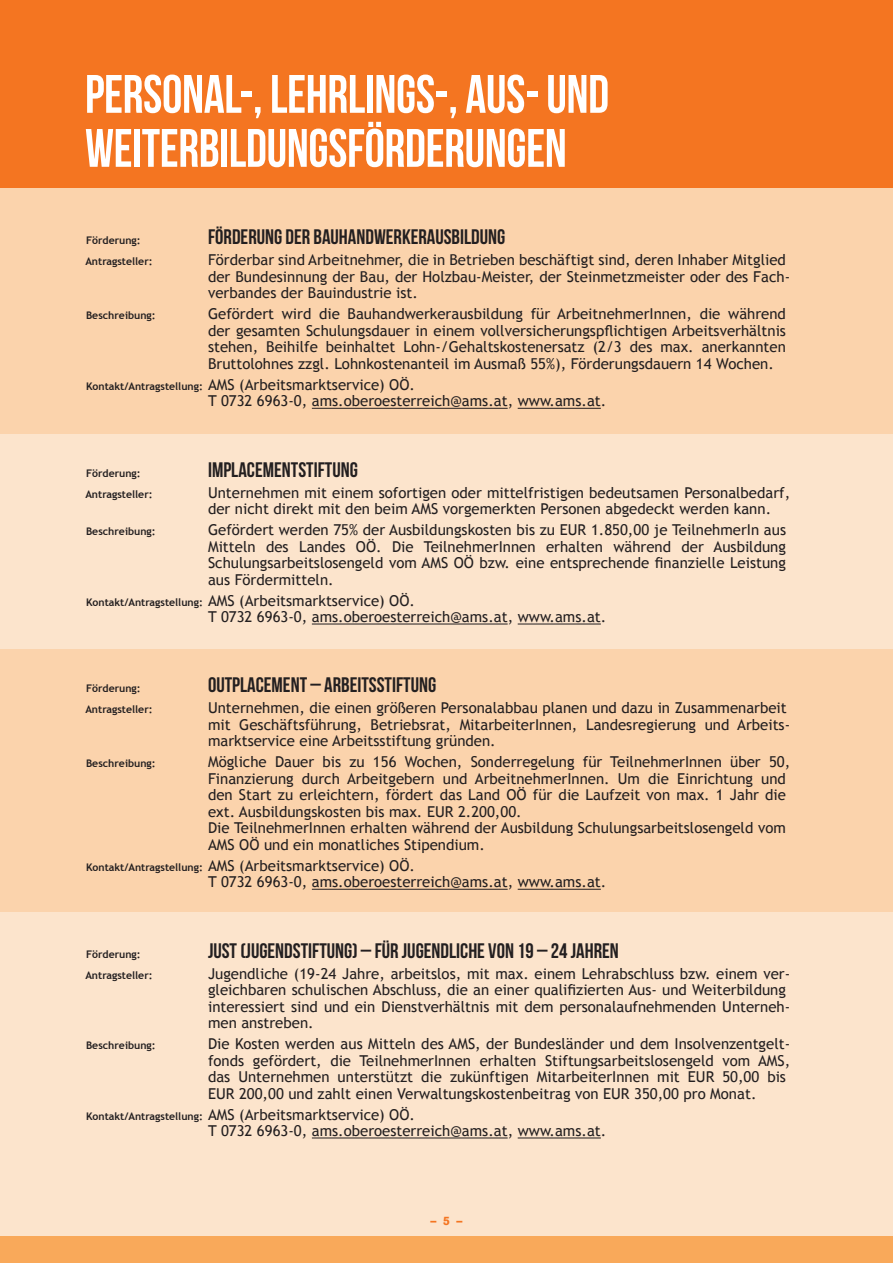
<style>
.page{position:relative;width:893px;height:1263px;background:#f9a95a}
.page>*{position:absolute;margin:0;border:0;box-sizing:border-box;transform-origin:0 0}
.t1{font:54px "Bebas Neue";letter-spacing:-.005em;color:#fff;scale:.95 1}
.t2{font:21px "Bebas Neue";color:#231f20}
.t3{font:15px "Trebuchet MS";color:#231f20}
.t4{font:900 12px "Akzidenz Grotesk";color:#f47521}
.t5{font:700 10.5px "Trebuchet MS";color:#231f20}
.s1{font-weight:700;font-size:10.5px}
</style>
<div class="page">
<div style="left:0;top:187px;width:893px;height:1049px;background:#fbd3ac"></div>
<div style="left:0;top:434px;width:893px;height:214px;background:#fce4cc"></div>
<div style="left:0;top:912px;width:893px;height:324px;background:#fce4cc"></div>
<hr style="left:312px;top:408px;width:196px;height:1px;background:#231f20">
<hr style="left:518px;top:408px;width:83px;height:1px;background:#231f20">
<hr style="left:312px;top:623px;width:196px;height:1px;background:#231f20">
<hr style="left:518px;top:623px;width:83px;height:1px;background:#231f20">
<hr style="left:312px;top:889px;width:196px;height:1px;background:#231f20">
<hr style="left:518px;top:889px;width:83px;height:1px;background:#231f20">
<hr style="left:312px;top:1137px;width:196px;height:1px;background:#231f20">
<hr style="left:518px;top:1137px;width:83px;height:1px;background:#231f20">
<hr style="left:892px;top:0;width:1px;height:591px;background:#f47521">
<div style="left:0;top:0;width:893px;height:187px;background:#f47521"></div>
<p class="t1" style="left:85px;top:65px;width:553px">PERSONAL-, LEHRLINGS-, AUS- UND</p>
<p class="t1" style="left:85px;top:119px;width:509px">WEITERBILDUNGSFÖRDERUNGEN</p>
<p class="t5" style="left:86px;top:234px;width:56px">Förderung:</p>
<p class="t2" style="left:208px;top:226px;width:299px">FÖRDERUNG DER BAUHANDWERKERAUSBILDUNG</p>
<p class="t5" style="left:85px;top:255px;width:69px">Antragsteller:</p>
<p class="t3" style="left:208px;top:251px;width:579px">Förderbar sind Arbeitnehmer, die in Betrieben beschäftigt sind, deren Inhaber Mitglied</p>
<p class="t3" style="left:208px;top:268px;width:584px">der Bundesinnung der Bau, der Holzbau-Meister, der Steinmetzmeister oder des Fach-</p>
<p class="t3" style="left:208px;top:284px;width:211px">verbandes der Bauindustrie ist.</p>
<p class="t5" style="left:86px;top:309px;width:71px">Beschreibung:</p>
<p class="t3" style="left:208px;top:305px;width:579px">Gefördert wird die Bauhandwerkerausbildung für ArbeitnehmerInnen, die während</p>
<p class="t3" style="left:208px;top:322px;width:579px">der gesamten Schulungsdauer in einem vollversicherungspflichtigen Arbeitsverhältnis</p>
<p class="t3" style="left:208px;top:338px;width:579px">stehen, Beihilfe beinhaltet Lohn-/Gehaltskostenersatz (2/3 des max. anerkannten</p>
<p class="t3" style="left:208px;top:355px;width:567px">Bruttolohnes zzgl. Lohnkostenanteil im Ausmaß 55%), Förderungsdauern 14 Wochen.</p>
<p class="t3" style="left:86px;top:376px;width:330px"><span class="s1">Kontakt/Antragstellung:</span> AMS (Arbeitsmarktservice) OÖ.</p>
<p class="t3" style="left:208px;top:392px;width:400px">T 0732 6963-0, ams.oberoesterreich@ams.at, www.ams.at.</p>
<p class="t5" style="left:86px;top:466px;width:56px">Förderung:</p>
<p class="t2" style="left:208px;top:458px;width:151px">IMPLACEMENTSTIFTUNG</p>
<p class="t5" style="left:85px;top:487px;width:69px">Antragsteller:</p>
<p class="t3" style="left:208px;top:483px;width:584px">Unternehmen mit einem sofortigen oder mittelfristigen bedeutsamen Personalbedarf,</p>
<p class="t3" style="left:208px;top:500px;width:565px">der nicht direkt mit den beim AMS vorgemerkten Personen abgedeckt werden kann.</p>
<p class="t5" style="left:86px;top:525px;width:71px">Beschreibung:</p>
<p class="t3" style="left:208px;top:521px;width:579px">Gefördert werden 75% der Ausbildungskosten bis zu EUR 1.850,00 je TeilnehmerIn aus</p>
<p class="t3" style="left:208px;top:537px;width:579px">Mitteln des Landes OÖ. Die TeilnehmerInnen erhalten während der Ausbildung</p>
<p class="t3" style="left:208px;top:554px;width:579px">Schulungsarbeitslosengeld vom AMS OÖ bzw. eine entsprechende finanzielle Leistung</p>
<p class="t3" style="left:208px;top:570px;width:127px">aus Fördermitteln.</p>
<p class="t3" style="left:86px;top:591px;width:330px"><span class="s1">Kontakt/Antragstellung:</span> AMS (Arbeitsmarktservice) OÖ.</p>
<p class="t3" style="left:208px;top:608px;width:400px">T 0732 6963-0, ams.oberoesterreich@ams.at, www.ams.at.</p>
<p class="t5" style="left:86px;top:682px;width:56px">Förderung:</p>
<p class="t2" style="left:208px;top:673px;width:230px">OUTPLACEMENT – ARBEITSSTIFTUNG</p>
<p class="t5" style="left:85px;top:703px;width:69px">Antragsteller:</p>
<p class="t3" style="left:208px;top:699px;width:580px">Unternehmen, die einen größeren Personalabbau planen und dazu in Zusammenarbeit</p>
<p class="t3" style="left:208px;top:716px;width:584px">mit Geschäftsführung, Betriebsrat, MitarbeiterInnen, Landesregierung und Arbeits-</p>
<p class="t3" style="left:208px;top:732px;width:289px">marktservice eine Arbeitsstiftung gründen.</p>
<p class="t5" style="left:86px;top:757px;width:71px">Beschreibung:</p>
<p class="t3" style="left:208px;top:753px;width:584px">Mögliche Dauer bis zu 156 Wochen, Sonderregelung für TeilnehmerInnen über 50,</p>
<p class="t3" style="left:208px;top:770px;width:579px">Finanzierung durch Arbeitgebern und ArbeitnehmerInnen. Um die Einrichtung und</p>
<p class="t3" style="left:208px;top:786px;width:579px">den Start zu erleichtern, fördert das Land OÖ für die Laufzeit von max. 1 Jahr die</p>
<p class="t3" style="left:208px;top:803px;width:315px">ext. Ausbildungskosten bis max. EUR 2.200,00.</p>
<p class="t3" style="left:208px;top:819px;width:579px">Die TeilnehmerInnen erhalten während der Ausbildung Schulungsarbeitslosengeld vom</p>
<p class="t3" style="left:208px;top:836px;width:278px">AMS OÖ und ein monatliches Stipendium.</p>
<p class="t3" style="left:86px;top:857px;width:330px"><span class="s1">Kontakt/Antragstellung:</span> AMS (Arbeitsmarktservice) OÖ.</p>
<p class="t3" style="left:208px;top:873px;width:400px">T 0732 6963-0, ams.oberoesterreich@ams.at, www.ams.at.</p>
<p class="t5" style="left:86px;top:947px;width:56px">Förderung:</p>
<p class="t2" style="left:208px;top:939px;width:412px">JUST (JUGENDSTIFTUNG) – FÜR JUGENDLICHE VON 19 – 24 JAHREN</p>
<p class="t5" style="left:85px;top:968px;width:69px">Antragsteller:</p>
<p class="t3" style="left:208px;top:964px;width:584px">Jugendliche (19-24 Jahre, arbeitslos, mit max. einem Lehrabschluss bzw. einem ver-</p>
<p class="t3" style="left:208px;top:981px;width:579px">gleichbaren schulischen Abschluss, die an einer qualifizierten Aus- und Weiterbildung</p>
<p class="t3" style="left:208px;top:997px;width:584px">interessiert sind und ein Dienstverhältnis mit dem personalaufnehmenden Unterneh-</p>
<p class="t3" style="left:208px;top:1014px;width:107px">men anstreben.</p>
<p class="t5" style="left:86px;top:1039px;width:71px">Beschreibung:</p>
<p class="t3" style="left:208px;top:1035px;width:584px">Die Kosten werden aus Mitteln des AMS, der Bundesländer und dem Insolvenzentgelt-</p>
<p class="t3" style="left:208px;top:1051px;width:584px">fonds gefördert, die TeilnehmerInnen erhalten Stiftungsarbeitslosengeld vom AMS,</p>
<p class="t3" style="left:208px;top:1068px;width:579px">das Unternehmen unterstützt die zukünftigen MitarbeiterInnen mit EUR 50,00 bis</p>
<p class="t3" style="left:208px;top:1084px;width:550px">EUR 200,00 und zahlt einen Verwaltungskostenbeitrag von EUR 350,00 pro Monat.</p>
<p class="t3" style="left:86px;top:1105px;width:330px"><span class="s1">Kontakt/Antragstellung:</span> AMS (Arbeitsmarktservice) OÖ.</p>
<p class="t3" style="left:208px;top:1122px;width:400px">T 0732 6963-0, ams.oberoesterreich@ams.at, www.ams.at.</p>
<p class="t4" style="left:430px;top:1214px;width:34px">– 5 –</p>
</div>
